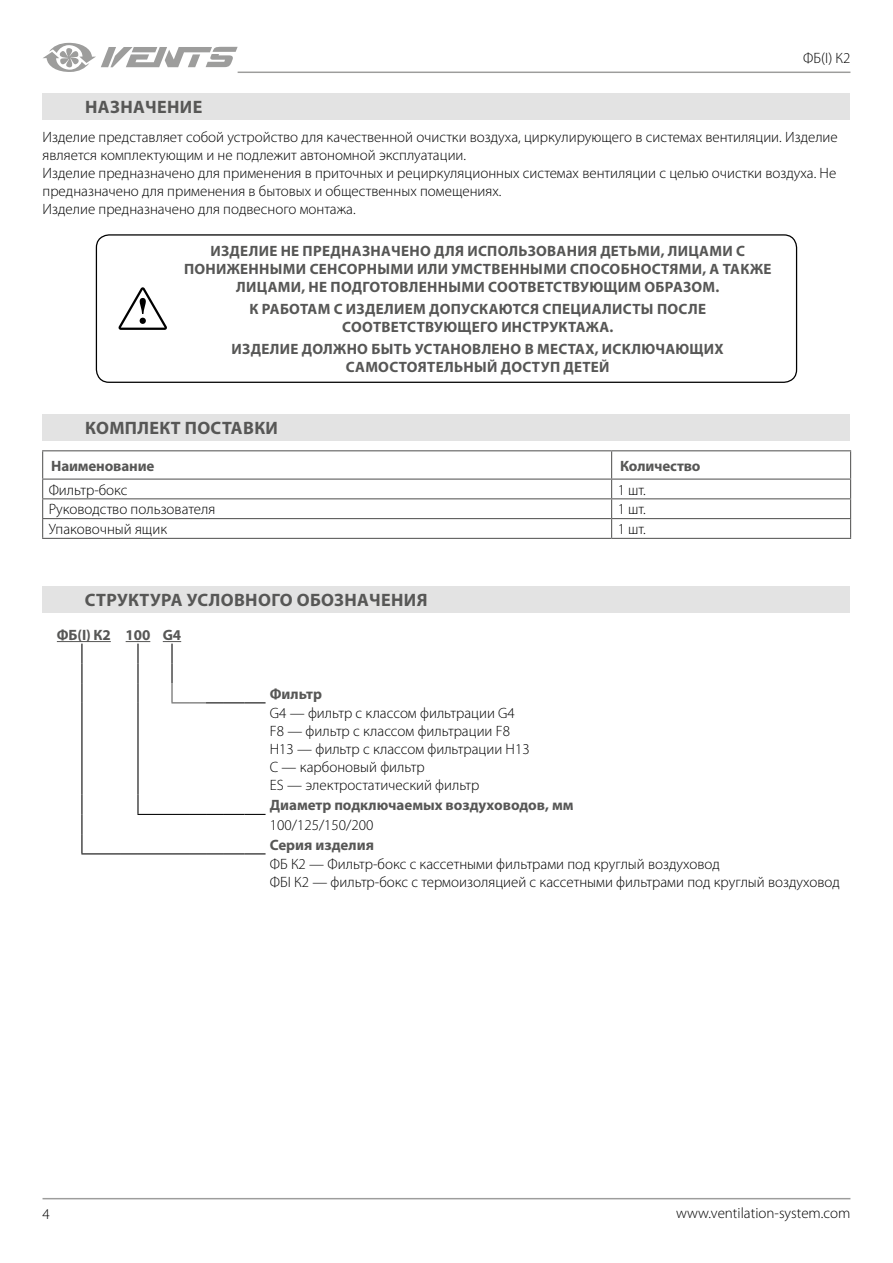
<style>
.page{position:relative;width:893px;height:1263px;background:#fff}
.page>*{position:absolute;margin:0;border:0;box-sizing:border-box;transform-origin:0 0}
.t1{font:700 18px "Myriad Pro";letter-spacing:.02em;color:#575756}
.t2{font:300 15px/18px "Myriad Pro";color:#000}
.t3{font:700 15px/18px "Myriad Pro";letter-spacing:.02em;color:#575756;text-align:center}
.t4{font:700 15px "Myriad Pro";color:#575756}
.t5{font:700 15px "Myriad Pro";letter-spacing:-.01em;color:#575756}
</style>
<div class="page">
<hr style="left:43px;top:1198px;width:807px;height:1px;background:#9d9d9c">
<hr style="left:238px;top:72px;width:612px;height:1px;background:#9d9d9c">
<svg style="left:43px;top:43px;width:195px;height:29px"></svg>
<div style="left:43px;top:414px;width:807px;height:26px;background:#e3e3e3"></div>
<div style="left:42px;top:586px;width:808px;height:26px;background:#e3e3e3"></div>
<div style="left:43px;top:93px;width:807px;height:27px;background:#e3e3e3"></div>
<div style="left:96px;top:234px;width:701px;height:149px;border:1px solid #000;border-radius:13px"></div>
<svg style="left:118px;top:287px;width:49px;height:43px"></svg>
<hr style="left:42px;top:450px;width:570px;height:1px;background:#575756">
<hr style="left:612px;top:450px;width:239px;height:1px;background:#575756">
<hr style="left:42px;top:479px;width:570px;height:1px;background:#575756">
<hr style="left:612px;top:479px;width:239px;height:1px;background:#575756">
<hr style="left:42px;top:498px;width:570px;height:1px;background:#575756">
<hr style="left:612px;top:498px;width:239px;height:1px;background:#575756">
<hr style="left:42px;top:518px;width:570px;height:1px;background:#575756">
<svg style="left:42px;top:451px;width:1px;height:87px"></svg>
<hr style="left:612px;top:518px;width:239px;height:1px;background:#575756">
<svg style="left:611px;top:451px;width:1px;height:87px"></svg>
<svg style="left:850px;top:451px;width:1px;height:87px"></svg>
<hr style="left:42px;top:538px;width:570px;height:1px;background:#575756">
<hr style="left:612px;top:538px;width:239px;height:1px;background:#575756">
<hr style="left:137px;top:663px;width:2px;height:20px;background:#000">
<hr style="left:137px;top:683px;width:2px;height:20px;background:#000">
<hr style="left:137px;top:703px;width:2px;height:92px;background:#000">
<svg style="left:137px;top:795px;width:129px;height:20px"></svg>
<svg style="left:81px;top:644px;width:1px;height:59px"></svg>
<hr style="left:81px;top:703px;width:1px;height:92px;background:#000">
<svg style="left:121px;top:853px;width:145px;height:1px"></svg>
<svg style="left:81px;top:795px;width:1px;height:58px"></svg>
<hr style="left:81px;top:853px;width:40px;height:1px;background:#000">
<hr style="left:171px;top:663px;width:2px;height:20px;background:#000">
<svg style="left:171px;top:683px;width:95px;height:20px"></svg>
<hr style="left:57px;top:641px;width:54px;height:1px;background:#575756">
<svg style="left:126px;top:641px;width:24px;height:22px"></svg>
<svg style="left:163px;top:641px;width:18px;height:22px"></svg>
<p class="t1" style="left:85px;top:95px;width:119px">НАЗНАЧЕНИЕ</p>
<p class="t2" style="left:803px;top:49px;width:49px">ФБ(I) К2</p>
<p class="t2" style="left:43px;top:128px;width:797px">Изделие представляет собой устройство для качественной очистки воздуха, циркулирующего в системах вентиляции. Изделие является комплектующим и не подлежит автономной эксплуатации.<br>Изделие предназначено для применения в приточных и рециркуляционных системах вентиляции с целью очистки воздуха. Не предназначено для применения в бытовых и общественных помещениях.<br>Изделие предназначено для подвесного монтажа.</p>
<p class="t3" style="left:184px;top:241px;width:589px">ИЗДЕЛИЕ НЕ ПРЕДНАЗНАЧЕНО ДЛЯ ИСПОЛЬЗОВАНИЯ ДЕТЬМИ, ЛИЦАМИ С<br>ПОНИЖЕННЫМИ СЕНСОРНЫМИ ИЛИ УМСТВЕННЫМИ СПОСОБНОСТЯМИ, А ТАКЖЕ<br>ЛИЦАМИ, НЕ ПОДГОТОВЛЕННЫМИ СООТВЕТСТВУЮЩИМ ОБРАЗОМ.</p>
<p class="t3" style="left:249px;top:300px;width:458px">К РАБОТАМ С ИЗДЕЛИЕМ ДОПУСКАЮТСЯ СПЕЦИАЛИСТЫ ПОСЛЕ<br>СООТВЕТСТВУЮЩЕГО ИНСТРУКТАЖА.</p>
<p class="t3" style="left:232px;top:340px;width:494px">ИЗДЕЛИЕ ДОЛЖНО БЫТЬ УСТАНОВЛЕНО В МЕСТАХ, ИСКЛЮЧАЮЩИХ<br>САМОСТОЯТЕЛЬНЫЙ ДОСТУП ДЕТЕЙ</p>
<p class="t1" style="left:85px;top:416px;width:194px">КОМПЛЕКТ ПОСТАВКИ</p>
<p class="t5" style="left:51px;top:456px;width:105px">Наименование</p>
<p class="t5" style="left:620px;top:456px;width:82px">Количество</p>
<p class="t2" style="left:49px;top:481px;width:80px">Фильтр-бокс</p>
<p class="t2" style="left:618px;top:481px;width:30px">1 шт.</p>
<p class="t2" style="left:49px;top:501px;width:168px">Руководство пользователя</p>
<p class="t2" style="left:618px;top:501px;width:30px">1 шт.</p>
<p class="t2" style="left:49px;top:520px;width:120px">Упаковочный ящик</p>
<p class="t2" style="left:618px;top:520px;width:30px">1 шт.</p>
<p class="t1" style="left:85px;top:588px;width:344px">СТРУКТУРА УСЛОВНОГО ОБОЗНАЧЕНИЯ</p>
<p class="t3" style="left:57px;top:625px;width:126px">ФБ(І) К2 100 G4</p>
<p class="t3" style="left:270px;top:684px;width:54px">Фильтр</p>
<p class="t2" style="left:270px;top:705px;width:261px">G4 — фильтр с классом фильтрации G4<br>F8 — фильтр с классом фильтрации F8<br>H13 — фильтр с классом фильтрации H13<br>C — карбоновый фильтр<br>ES — электростатический фильтр</p>
<p class="t4" style="left:270px;top:795px;width:305px">Диаметр подключаемых воздуховодов, мм</p>
<p class="t2" style="left:270px;top:816px;width:105px">100/125/150/200</p>
<p class="t4" style="left:270px;top:835px;width:106px">Серия изделия</p>
<p class="t2" style="left:270px;top:856px;width:571px">ФБ К2 — Фильтр-бокс с кассетными фильтрами под круглый воздуховод<br>ФБI К2 — фильтр-бокс с термоизоляцией с кассетными фильтрами под круглый воздуховод</p>
<p class="t2" style="left:43px;top:1205px;width:9px">4</p>
<p class="t2" style="left:676px;top:1204px;width:176px">www.ventilation-system.com</p>
</div>
